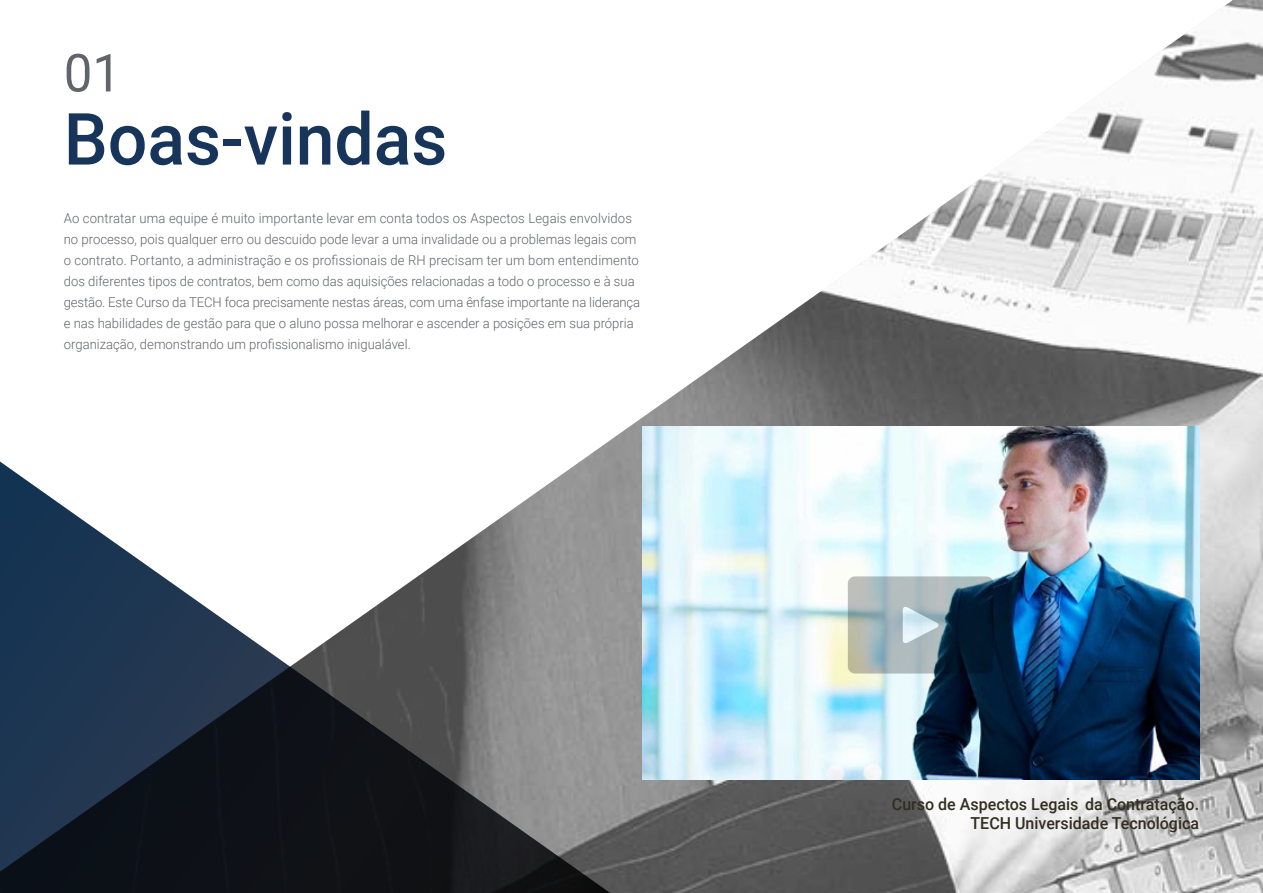
<style>
.page{position:relative;width:1263px;height:893px;background:#fff}
.page>*{position:absolute;margin:0;border:0;box-sizing:border-box;transform-origin:0 0}
.t1{font:500 72px "Roboto";color:#17355b}
.t2{font:52.5px "Roboto";color:#61646a}
.t3{font:500 16.5px/19.5px "Roboto";color:#312e20;text-align:right}
.t4{font:300 13.5px/21px "Roboto";color:#61646a}
</style>
<div class="page">
<img style="left:602px;top:0;width:661px;height:893px">
<img style="left:642px;top:427px;width:557px;height:353px">
<svg style="left:848px;top:576px;width:145px;height:97px"></svg>
<svg style="left:0;top:446px;width:640px;height:447px"></svg>
<h2 class="t2" style="left:64px;top:36px;width:59px">01</h2>
<h1 class="t1" style="left:64px;top:89px;width:385px">Boas-vindas</h1>
<p class="t4" style="left:64px;top:207px;width:578px">Ao contratar uma equipe é muito importante levar em conta todos os Aspectos Legais envolvidos no processo, pois qualquer erro ou descuido pode levar a uma invalidade ou a problemas legais com o contrato. Portanto, a administração e os profissionais de RH precisam ter um bom entendimento dos diferentes tipos de contratos, bem como das aquisições relacionadas a todo o processo e à sua gestão. Este Curso da TECH foca precisamente nestas áreas, com uma ênfase importante na liderança e nas habilidades de gestão para que o aluno possa melhorar e ascender a posições em sua própria organização, demonstrando um profissionalismo inigualável.</p>
<p class="t3" style="left:892px;top:793px;width:309px">Curso de Aspectos Legais da Contratação.<br>TECH Universidade Tecnológica</p>
</div>
